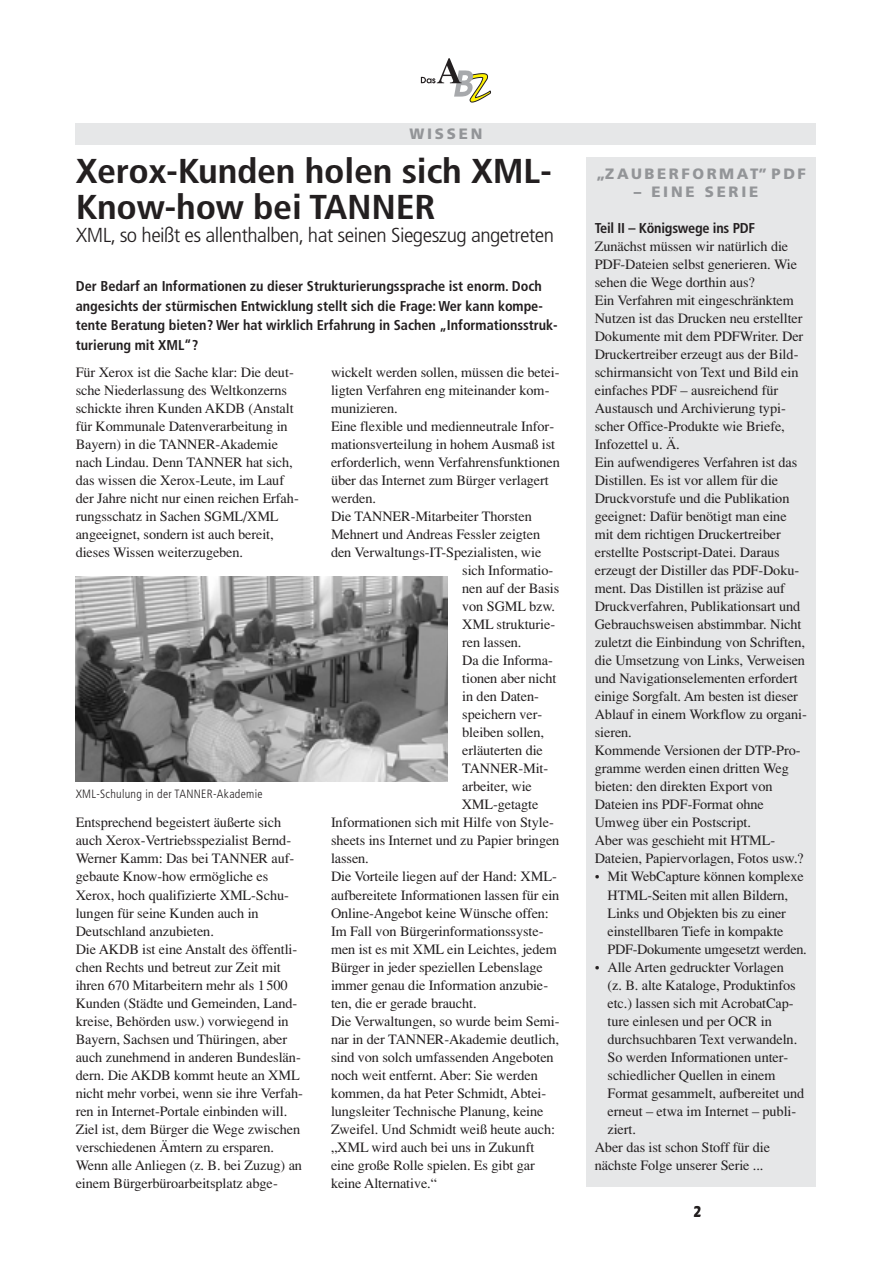
<style>
.page{position:relative;width:893px;height:1262px;background:#fff}
.page>*{position:absolute;margin:0;border:0;box-sizing:border-box;transform-origin:0 0}
.t1{font:700 condensed 34.5px/36px "Frutiger";letter-spacing:-.01em;color:#231f20;scale:1.1 1}
.t2{font:300 condensed 20.25px "Frutiger";letter-spacing:-.025em;color:#231f20;scale:1.1 1}
.t3{font:900 15px "Frutiger";letter-spacing:.17em;color:#939598}
.t4{font:14.25px/18px "Times";letter-spacing:-.005em;color:#231f20}
.t5{font:700 condensed 14.25px/19.5px "Frutiger";color:#231f20}
.t6{font:700 condensed 14.25px "Frutiger";color:#231f20;scale:1.1 1}
.t7{font:300 condensed 12px "Frutiger";letter-spacing:.025em;color:#231f20}
.s1{color:#e6e7e8}
</style>
<div class="page">
<div style="left:586px;top:157px;width:230px;height:1029px;background:#e6e7e8"></div>
<svg style="left:421px;top:58px;width:70px;height:44px"></svg>
<div style="left:76px;top:123px;width:740px;height:22px;background:#e6e7e8"></div>
<img style="left:76px;top:576px;width:371px;height:205px">
<p class="t3" style="left:409px;top:128px;width:74px">WISSEN</p>
<h1 class="t1" style="left:76px;top:156px;width:434px">Xerox-Kunden holen sich XML-<br>Know-how bei TANNER</h1>
<h2 class="t2" style="left:76px;top:226px;width:436px">XML, so heißt es allenthalben, hat seinen Siegeszug angetreten</h2>
<p class="t5" style="left:76px;top:278px;width:483px">Der Bedarf an Informationen zu dieser Strukturierungssprache ist enorm. Doch angesichts der stürmischen Entwicklung stellt sich die Frage: Wer kann kompe&shy;tente Beratung bieten? Wer hat wirklich Erfahrung in Sachen „Informationsstruk&shy;turierung mit XML“?</p>
<p class="t4" style="left:76px;top:365px;width:224px">Für Xerox ist die Sache klar: Die deut&shy;sche Niederlassung des Weltkonzerns schickte ihren Kunden AKDB (Anstalt für Kommunale Datenverarbeitung in Bayern) in die TANNER-Akademie nach Lindau. Denn TANNER hat sich, das wissen die Xerox-Leute, im Lauf der Jahre nicht nur einen reichen Erfah&shy;rungsschatz in Sachen SGML/XML angeeignet, sondern ist auch bereit, dieses Wissen weiterzugeben.</p>
<p class="t7" style="left:76px;top:788px;width:188px">XML-Schulung in der TANNER-Akademie</p>
<p class="t4" style="left:76px;top:815px;width:229px">Entsprechend begeistert äußerte sich auch Xerox-Vertriebsspezialist Bernd-Werner Kamm: Das bei TANNER auf&shy;gebaute Know-how ermögliche es Xerox, hoch qualifizierte XML-Schu&shy;lungen für seine Kunden auch in Deutschland anzubieten.<br>Die AKDB ist eine Anstalt des öffentli&shy;chen Rechts und betreut zur Zeit mit ihren 670 Mitarbeitern mehr als 1500<br>Kunden (Städte und Gemeinden, Land&shy;kreise, Behörden usw.) vorwiegend in Bayern, Sachsen und Thüringen, aber auch zunehmend in anderen Bundeslän&shy;dern. Die AKDB kommt heute an XML nicht mehr vorbei, wenn sie ihre Verfah&shy;ren in Internet-Portale einbinden will.<br>Ziel ist, dem Bürger die Wege zwischen verschiedenen Ämtern zu ersparen.<br>Wenn alle Anliegen (z. B. bei Zuzug) an einem Bürgerbüroarbeitsplatz abge-</p>
<p class="t4" style="left:331px;top:365px;width:230px">wickelt werden sollen, müssen die betei-</p>
<p class="t4" style="left:331px;top:383px;width:220px">ligten Verfahren eng miteinander kom-</p>
<p class="t4" style="left:331px;top:401px;width:68px">munizieren.</p>
<p class="t4" style="left:331px;top:419px;width:225px">Eine flexible und medienneutrale Infor-</p>
<p class="t4" style="left:331px;top:437px;width:226px">mationsverteilung in hohem Ausmaß ist</p>
<p class="t4" style="left:331px;top:455px;width:230px">erforderlich, wenn Verfahrensfunktionen</p>
<p class="t4" style="left:331px;top:473px;width:219px">über das Internet zum Bürger verlagert</p>
<p class="t4" style="left:331px;top:491px;width:46px">werden.</p>
<p class="t4" style="left:331px;top:509px;width:202px">Die TANNER-Mitarbeiter Thorsten</p>
<p class="t4" style="left:331px;top:527px;width:211px">Mehnert und Andreas Fessler zeigten</p>
<p class="t4" style="left:331px;top:545px;width:212px">den Verwaltungs-IT-Spezialisten, wie</p>
<p class="t4" style="left:462px;top:563px;width:92px">sich Informatio-</p>
<p class="t4" style="left:462px;top:581px;width:99px">nen auf der Basis</p>
<p class="t4" style="left:462px;top:599px;width:94px">von SGML bzw.</p>
<p class="t4" style="left:462px;top:617px;width:94px">XML strukturie-</p>
<p class="t4" style="left:462px;top:635px;width:61px">ren lassen.</p>
<p class="t4" style="left:462px;top:653px;width:92px">Da die Informa-</p>
<p class="t4" style="left:462px;top:671px;width:96px">tionen aber nicht</p>
<p class="t4" style="left:462px;top:689px;width:78px">in den Daten-</p>
<p class="t4" style="left:462px;top:707px;width:81px">speichern ver-</p>
<p class="t4" style="left:462px;top:725px;width:83px">bleiben sollen,</p>
<p class="t4" style="left:462px;top:743px;width:82px">erläuterten die</p>
<p class="t4" style="left:462px;top:761px;width:87px">TANNER-Mit-</p>
<p class="t4" style="left:462px;top:779px;width:71px">arbeiter, wie</p>
<p class="t4" style="left:461px;top:797px;width:78px">XML-getagte</p>
<p class="t4" style="left:331px;top:815px;width:224px">Informationen sich mit Hilfe von Style-</p>
<p class="t4" style="left:331px;top:833px;width:230px">sheets ins Internet und zu Papier bringen</p>
<p class="t4" style="left:331px;top:851px;width:39px">lassen.</p>
<p class="t4" style="left:331px;top:869px;width:227px">Die Vorteile liegen auf der Hand: XML-</p>
<p class="t4" style="left:331px;top:887px;width:230px">aufbereitete Informationen lassen für ein</p>
<p class="t4" style="left:331px;top:905px;width:219px">Online-Angebot keine Wünsche offen:</p>
<p class="t4" style="left:331px;top:923px;width:214px">Im Fall von Bürgerinformationssyste-</p>
<p class="t4" style="left:331px;top:941px;width:227px">men ist es mit XML ein Leichtes, jedem</p>
<p class="t4" style="left:331px;top:959px;width:213px">Bürger in jeder speziellen Lebenslage</p>
<p class="t4" style="left:331px;top:977px;width:219px">immer genau die Information anzubie-</p>
<p class="t4" style="left:331px;top:995px;width:147px">ten, die er gerade braucht.</p>
<p class="t4" style="left:331px;top:1013px;width:230px">Die Verwaltungen, so wurde beim Semi-</p>
<p class="t4" style="left:331px;top:1031px;width:230px">nar in der TANNER-Akademie deutlich,</p>
<p class="t4" style="left:331px;top:1049px;width:224px">sind von solch umfassenden Angeboten</p>
<p class="t4" style="left:331px;top:1067px;width:208px">noch weit entfernt. Aber: Sie werden</p>
<p class="t4" style="left:331px;top:1085px;width:217px">kommen, da hat Peter Schmidt, Abtei-</p>
<p class="t4" style="left:331px;top:1103px;width:214px">lungsleiter Technische Planung, keine</p>
<p class="t4" style="left:331px;top:1121px;width:225px">Zweifel. Und Schmidt weiß heute auch:</p>
<p class="t4" style="left:331px;top:1139px;width:205px">„XML wird auch bei uns in Zukunft</p>
<p class="t4" style="left:331px;top:1157px;width:205px">eine große Rolle spielen. Es gibt gar</p>
<p class="t4" style="left:331px;top:1175px;width:108px">keine Alternative.“</p>
<p class="t3" style="left:596px;top:168px;width:211px">„ZAUBERFORMAT” PDF</p>
<p class="t3" style="left:633px;top:186px;width:144px">– EINE SERIE <span class="s1">–</span></p>
<p class="t5" style="left:594px;top:220px;width:162px">Teil II – Königswege ins PDF</p>
<p class="t4" style="left:594px;top:239px;width:213px">Zunächst müssen wir natürlich die PDF-Dateien selbst generieren. Wie sehen die Wege dorthin aus?<br>Ein Verfahren mit eingeschränktem Nutzen ist das Drucken neu erstellter Dokumente mit dem PDFWriter. Der Druckertreiber erzeugt aus der Bild&shy;schirmansicht von Text und Bild ein einfaches PDF – ausreichend für Austausch und Archivierung typi&shy;scher Office-Produkte wie Briefe, Infozettel u. Ä.<br>Ein aufwendigeres Verfahren ist das Distillen. Es ist vor allem für die Druckvorstufe und die Publikation geeignet: Dafür benötigt man eine mit dem richtigen Druckertreiber erstellte Postscript-Datei. Daraus erzeugt der Distiller das PDF-Doku&shy;ment. Das Distillen ist präzise auf Druckverfahren, Publikationsart und Gebrauchsweisen abstimmbar. Nicht zuletzt die Einbindung von Schriften, die Umsetzung von Links, Verweisen und Navigationselementen erfordert einige Sorgfalt. Am besten ist dieser Ablauf in einem Workflow zu organi&shy;sieren.<br>Kommende Versionen der DTP-Pro&shy;gramme werden einen dritten Weg bieten: den direkten Export von Dateien ins PDF-Format ohne Umweg über ein Postscript.<br>Aber was geschieht mit HTML-Dateien, Papiervorlagen, Fotos usw.?</p>
<p class="t4" style="left:607px;top:869px;width:201px;text-indent:-13px">• Mit WebCapture können komplexe<br>HTML-Seiten mit allen Bildern,<br>Links und Objekten bis zu einer einstellbaren Tiefe in kompakte<br>PDF-Dokumente umgesetzt werden.</p>
<p class="t4" style="left:594px;top:959px;width:190px">• Alle Arten gedruckter Vorlagen</p>
<p class="t4" style="left:607px;top:977px;width:190px">(z. B. alte Kataloge, Produktinfos</p>
<p class="t4" style="left:607px;top:995px;width:187px">etc.) lassen sich mit AcrobatCap-</p>
<p class="t4" style="left:607px;top:1013px;width:166px">ture einlesen und per OCR in</p>
<p class="t4" style="left:607px;top:1031px;width:191px">durchsuchbaren Text verwandeln.</p>
<p class="t4" style="left:607px;top:1049px;width:182px">So werden Informationen unter-</p>
<p class="t4" style="left:607px;top:1067px;width:170px">schiedlicher Quellen in einem</p>
<p class="t4" style="left:607px;top:1085px;width:198px">Format gesammelt, aufbereitet und</p>
<p class="t4" style="left:607px;top:1103px;width:190px">erneut – etwa im Internet – publi-</p>
<p class="t4" style="left:607px;top:1121px;width:30px">ziert.</p>
<p class="t4" style="left:594px;top:1139px;width:177px">Aber das ist schon Stoff für die</p>
<p class="t4" style="left:594px;top:1157px;width:170px">nächste Folge unserer Serie ...</p>
<p class="t6" style="left:693px;top:1205px;width:9px">2</p>
</div>
